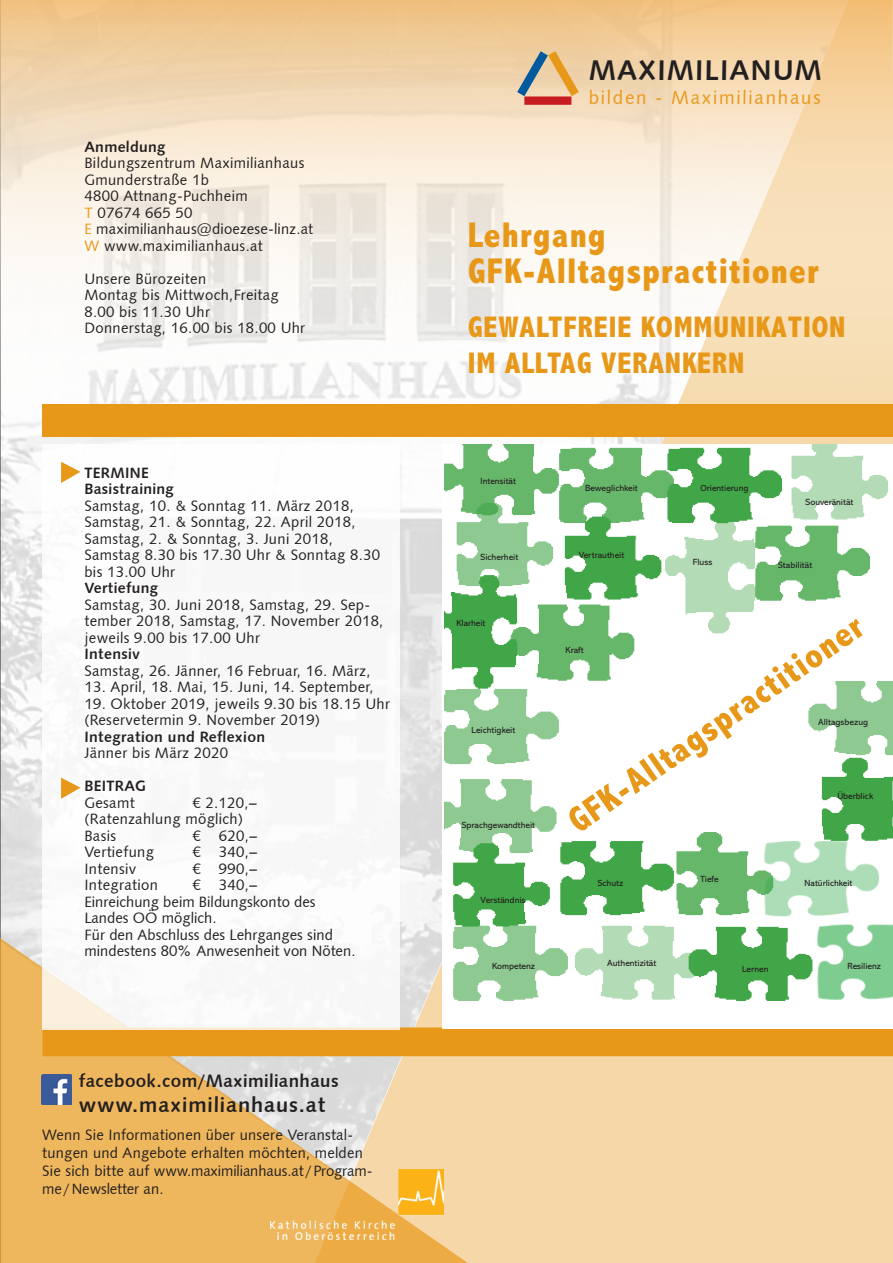
<style>
.page{position:relative;width:893px;height:1263px;background:#fff}
.page>*{position:absolute;margin:0;border:0;box-sizing:border-box;transform-origin:0 0}
.t1{font:800 condensed 36px/36px "Abadi MT Pro";letter-spacing:.03em;color:#e89818}
.t2{font:800 condensed 30px/36px "Abadi MT Pro";letter-spacing:.03em;color:#e89818}
.t3{font:28.5px "Humanist 531 BT Bold A";letter-spacing:.04em;color:#231f20}
.t4{font:21px "Humanist 531 BT Bold A";letter-spacing:.04em;color:#231f20}
.t5{font:19.05px "Humanist 531 BT Roman A";letter-spacing:.09em;color:#e89818}
.t6{font:18px "Humanist 531 BT Bold A";letter-spacing:.02em;color:#231f20}
.t7{font:15px/16.5px "Humanist 531 BT Roman A";letter-spacing:.02em;color:#231f20}
.t8{font:15px/16.5px "Humanist 531 BT Roman A";color:#231f20}
.t9{font:15px/16.5px "Humanist 531 BT Bold A";letter-spacing:.02em;color:#231f20}
.t10{font:9px "Abadi MT Pro";color:#231f20}
.s1{color:#e89818}
</style>
<div class="page">
<div style="left:469px;top:1056px;width:424px;height:207px;background:#f6d8a8"></div>
<img style="left:1px;top:444px;width:848px;height:738px">
<hr style="left:0;top:0;width:1px;height:1263px;background:#231f20">
<svg style="left:0;top:0;width:893px;height:444px"></svg>
<svg style="left:509px;top:42px;width:78px;height:63px;background:#dac19a"></svg>
<div style="left:524px;top:96px;width:47px;height:9px;background:#c61c22"></div>
<svg style="left:0;top:917px;width:469px;height:346px;background:#ebc381"></svg>
<div style="left:43px;top:1027px;width:850px;height:29px;background:#e89818"></div>
<div style="left:43px;top:404px;width:850px;height:33px;background:#e89818"></div>
<div style="left:43px;top:444px;width:357px;height:585px;background:#fff"></div>
<svg style="left:61px;top:462px;width:19px;height:21px"></svg>
<svg style="left:61px;top:777px;width:19px;height:22px"></svg>
<img style="left:270px;top:1169px;width:174px;height:71px">
<img style="left:41px;top:1074px;width:30px;height:30px">
<div style="left:443px;top:444px;width:450px;height:585px;background:#fff"></div>
<img style="left:444px;top:444px;width:449px;height:556px">
<p class="t9" style="left:84px;top:138px;width:83px">Anmeldung</p>
<p class="t7" style="left:84px;top:154px;width:230px">Bildungszentrum Maximilianhaus<br>Gmunderstraße 1b<br>4800 Attnang-Puchheim<br><span class="s1">T</span> 07674 665 50<br><span class="s1">E</span> maximilianhaus@dioezese-linz.at<br><span class="s1">W</span> www.maximilianhaus.at</p>
<p class="t7" style="left:84px;top:270px;width:222px">Unsere Bürozeiten<br>Montag bis Mittwoch,Freitag<br>8.00 bis 11.30 Uhr<br>Donnerstag, 16.00 bis 18.00 Uhr</p>
<p class="t9" style="left:84px;top:464px;width:37px">Termin</p>
<p class="t9" style="left:84px;top:464px;width:91px;text-indent:57px">e<br>Basistraining</p>
<p class="t7" style="left:84px;top:497px;width:297px">Samstag, 10. &amp; Sonntag 11. März 2018,<br>Samstag, 21. &amp; Sonntag, 22. April 2018,<br>Samstag, 2. &amp; Sonntag, 3. Juni 2018,<br>Samstag 8.30 bis 17.30 Uhr &amp; Sonntag 8.30 bis 13.00 Uhr</p>
<p class="t9" style="left:84px;top:580px;width:76px">Vertiefung</p>
<p class="t7" style="left:84px;top:596px;width:301px">Samstag, 30. Juni 2018, Samstag, 29. Sep&shy;tember 2018, Samstag, 17. November 2018, jeweils 9.00 bis 17.00 Uhr</p>
<p class="t9" style="left:84px;top:646px;width:57px">Intensiv</p>
<p class="t7" style="left:84px;top:662px;width:288px">Samstag, 26. Jänner, 16 Februar, 16. März,</p>
<p class="t7" style="left:84px;top:679px;width:291px">13. April, 18. Mai, 15. Juni, 14. September,</p>
<p class="t7" style="left:84px;top:695px;width:307px">19. Oktober 2019, jeweils 9.30 bis 18.15 Uhr (Reservetermin 9. November 2019)</p>
<p class="t9" style="left:84px;top:728px;width:182px">Integration und Reflexion</p>
<p class="t7" style="left:84px;top:745px;width:145px">Jänner bis März 2020</p>
<p class="t9" style="left:84px;top:778px;width:63px">Beitrag</p>
<p class="t7" style="left:84px;top:794px;width:52px">Gesamt</p>
<p class="t7" style="left:84px;top:794px;width:174px;text-indent:108px">€ 2.120,– (Ratenzahlung möglich)<br>Basis</p>
<p class="t7" style="left:192px;top:827px;width:66px">€ 620,–</p>
<p class="t7" style="left:84px;top:844px;width:71px">Vertiefung</p>
<p class="t7" style="left:192px;top:844px;width:66px">€ 340,–</p>
<p class="t7" style="left:84px;top:860px;width:53px">Intensiv</p>
<p class="t7" style="left:192px;top:860px;width:66px">€ 990,–</p>
<p class="t7" style="left:84px;top:877px;width:75px">Integration</p>
<p class="t8" style="left:84px;top:877px;width:273px;text-indent:108px">€ 340,–<br>Einreichung beim Bildungskonto des<br>Landes OÖ möglich.<br>Für den Abschluss des Lehrganges sind mindestens 80% Anwesenheit von Nöten.</p>
<p class="t6" style="left:79px;top:1070px;width:261px">facebook.com/Maximilianhaus</p>
<h3 class="t4" style="left:79px;top:1092px;width:248px">www.maximilianhaus.at</h3>
<p class="t7" style="left:42px;top:1125px;width:332px;line-height:18px">Wenn Sie Informationen über unsere Veranstal&shy;tungen und Angebote erhalten möchten, melden Sie sich bitte auf www.maximilianhaus.at/Program&shy;me/Newsletter an.</p>
<h3 class="t3" style="left:589px;top:53px;width:235px">MAXIMILIANUM</h3>
<p class="t5" style="left:589px;top:86px;width:233px">bilden - Maximilianhaus</p>
<h1 class="t1" style="left:468px;top:218px;width:353px">LEHRGANG<br>GFK-ALLTAGSPRACTITIONER</h1>
<h2 class="t2" style="left:468px;top:310px;width:379px">GEWALTFREIE KOMMUNIKATION<br>IM ALLTAG VERANKERN</h2>
<p class="t10" style="left:481px;top:476px;width:37px">Intensität</p>
<p class="t10" style="left:481px;top:552px;width:39px">Sicherheit</p>
<p class="t10" style="left:456px;top:618px;width:31px">Klarheit</p>
<p class="t10" style="left:471px;top:725px;width:45px">Leichtigkeit</p>
<p class="t10" style="left:462px;top:820px;width:75px">Sprachgewandtheit</p>
<p class="t10" style="left:481px;top:895px;width:46px">Verständnis</p>
<p class="t10" style="left:585px;top:483px;width:54px">Beweglichkeit</p>
<p class="t10" style="left:579px;top:550px;width:47px">Vertrautheit</p>
<p class="t10" style="left:700px;top:483px;width:50px">Orientierung</p>
<p class="t10" style="left:693px;top:557px;width:21px">Fluss</p>
<p class="t10" style="left:806px;top:497px;width:49px">Souveränität</p>
<p class="t10" style="left:778px;top:560px;width:36px">Stabilität</p>
<h1 class="t1" style="left:562px;top:810px;width:359px;rotate:-35deg">GFK-ALLTAGSPRACTITIONER</h1>
<p class="t10" style="left:565px;top:645px;width:20px">Kraft</p>
<p class="t10" style="left:818px;top:717px;width:52px">Alltagsbezug</p>
<p class="t10" style="left:838px;top:791px;width:37px">Überblick</p>
<p class="t10" style="left:598px;top:878px;width:27px">Schutz</p>
<p class="t10" style="left:700px;top:874px;width:20px">Tiefe</p>
<p class="t10" style="left:805px;top:878px;width:49px">Natürlichkeit</p>
<p class="t10" style="left:607px;top:958px;width:51px">Authentizität</p>
<p class="t10" style="left:492px;top:961px;width:45px">Kompetenz</p>
<p class="t10" style="left:848px;top:961px;width:35px">Resilienz</p>
<p class="t10" style="left:742px;top:963px;width:28px">Lernen</p>
</div>
